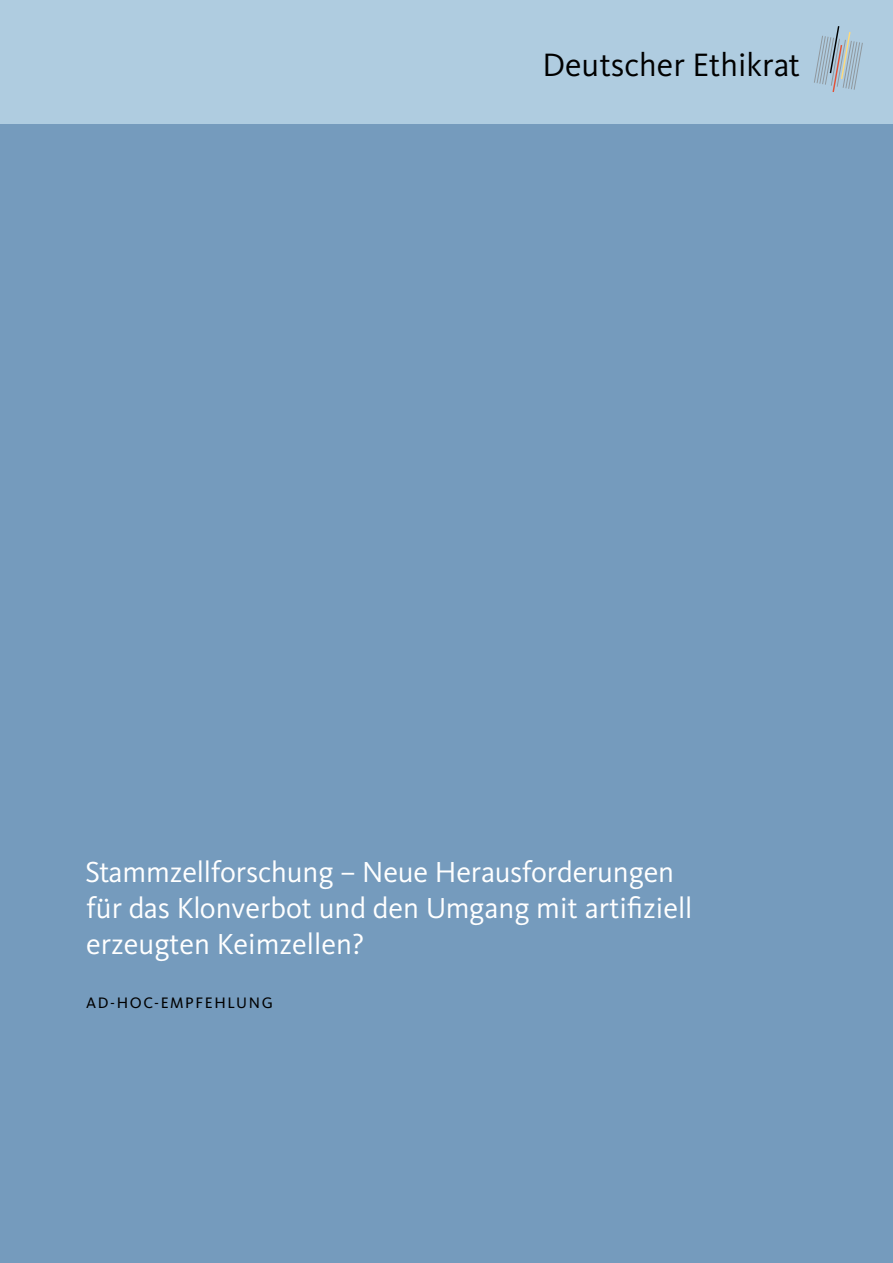
<style>
.page{position:relative;width:893px;height:1263px;background:#fff}
.page>*{position:absolute;margin:0;border:0;box-sizing:border-box;transform-origin:0 0}
.t1{font:33.45px "Kievit";color:#000}
.t2{font:30px/36px "Kievit";letter-spacing:-.005em;color:#fff}
.t3{font:15.75px "Kievit";letter-spacing:.1em;color:#000}
</style>
<div class="page">
<div style="left:0;top:64px;width:893px;height:1199px;background:#759bbd"></div>
<div style="left:0;top:0;width:893px;height:123px;background:#afcce0"></div>
<svg style="left:814px;top:26px;width:49px;height:66px"></svg>
<p class="t1" style="left:542px;top:46px;width:259px">Deutscher Ethikrat</p>
<p class="t2" style="left:85px;top:854px;width:609px">Stammzellforschung – Neue Herausforderungen für das Klonverbot und den Umgang mit artifiziell erzeugten Keimzellen?</p>
<p class="t3" style="left:86px;top:994px;width:188px">AD-HOC-EMPFEHLUNG</p>
</div>
